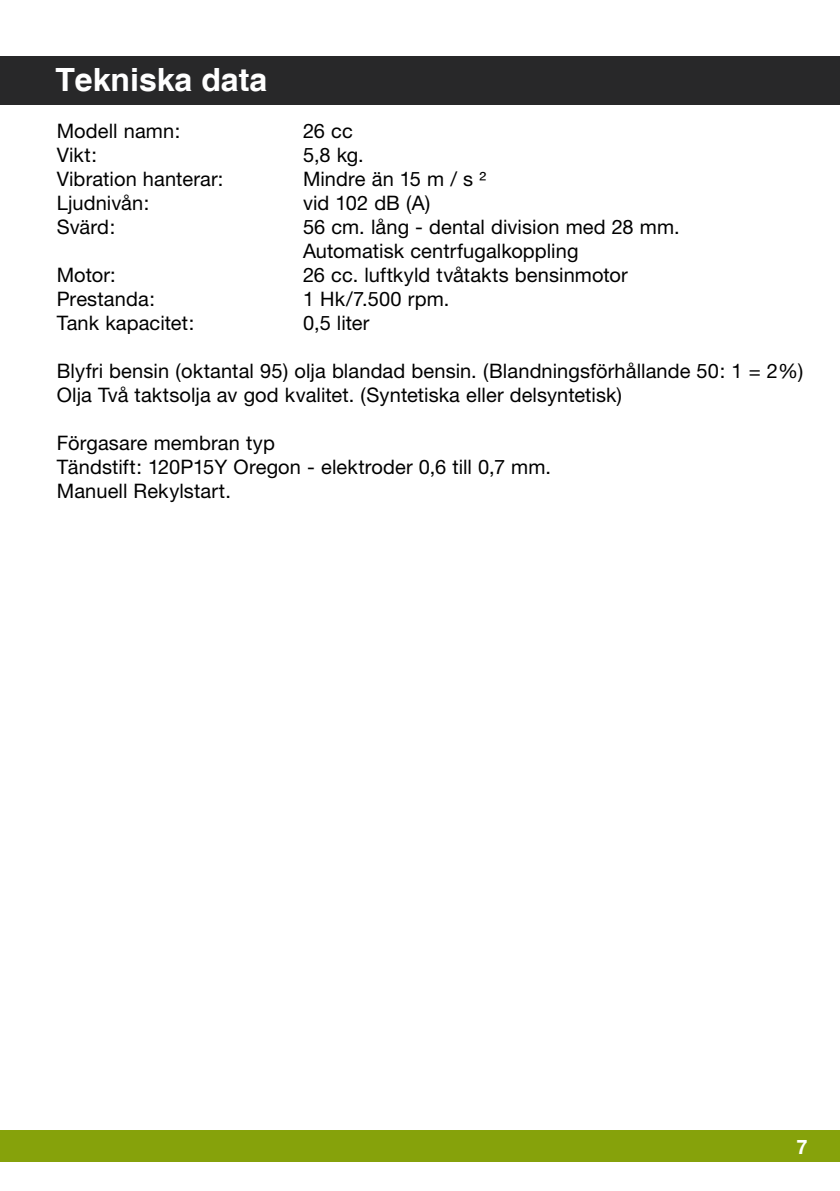
<style>
.page{position:relative;width:840px;height:1191px;background:#fff}
.page>*{position:absolute;margin:0;border:0;box-sizing:border-box;transform-origin:0 0}
.t1{font:700 32px "Helvetica";color:#fff}
.t2{font:20px/24px "Helvetica Neue";letter-spacing:.005em;color:#000}
.t3{font:700 20px "Helvetica Neue";color:#fff}
</style>
<div class="page">
<div style="left:0;top:1130px;width:839px;height:32px;background:#86a20b"></div>
<div style="left:0;top:57px;width:839px;height:48px;background:#282829"></div>
<h1 class="t1" style="left:55px;top:60px;width:213px">Tekniska data</h1>
<p class="t2" style="left:57px;top:118px;width:125px">Modell namn:</p>
<p class="t2" style="left:303px;top:118px;width:51px">26 cc</p>
<p class="t2" style="left:57px;top:142px;width:42px">Vikt:</p>
<p class="t2" style="left:303px;top:142px;width:62px">5,8 kg.</p>
<p class="t2" style="left:57px;top:166px;width:168px">Vibration hanterar:</p>
<p class="t2" style="left:303px;top:166px;width:184px">Mindre än 15 m / s ²</p>
<p class="t2" style="left:57px;top:190px;width:94px">Ljudnivån:</p>
<p class="t2" style="left:303px;top:190px;width:129px">vid 102 dB (A)</p>
<p class="t2" style="left:57px;top:214px;width:60px">Svärd:</p>
<p class="t2" style="left:303px;top:214px;width:378px">56 cm. lång - dental division med 28 mm.<br>Automatisk centrfugalkoppling</p>
<p class="t2" style="left:57px;top:262px;width:60px">Motor:</p>
<p class="t2" style="left:303px;top:262px;width:326px">26 cc. luftkyld tvåtakts bensinmotor</p>
<p class="t2" style="left:57px;top:286px;width:100px">Prestanda:</p>
<p class="t2" style="left:303px;top:286px;width:148px">1 Hk/7.500 rpm.</p>
<p class="t2" style="left:57px;top:310px;width:139px">Tank kapacitet:</p>
<p class="t2" style="left:303px;top:310px;width:68px">0,5 liter</p>
<p class="t2" style="left:57px;top:358px;width:747px">Blyfri bensin (oktantal 95) olja blandad bensin. (Blandningsförhållande 50: 1 = 2%)<br>Olja Två taktsolja av god kvalitet. (Syntetiska eller delsyntetisk)</p>
<p class="t2" style="left:57px;top:430px;width:495px">Förgasare membran typ<br>Tändstift: 120P15Y Oregon - elektroder 0,6 till 0,7 mm.<br>Manuell Rekylstart.</p>
<p class="t3" style="left:796px;top:1134px;width:13px">7</p>
</div>
